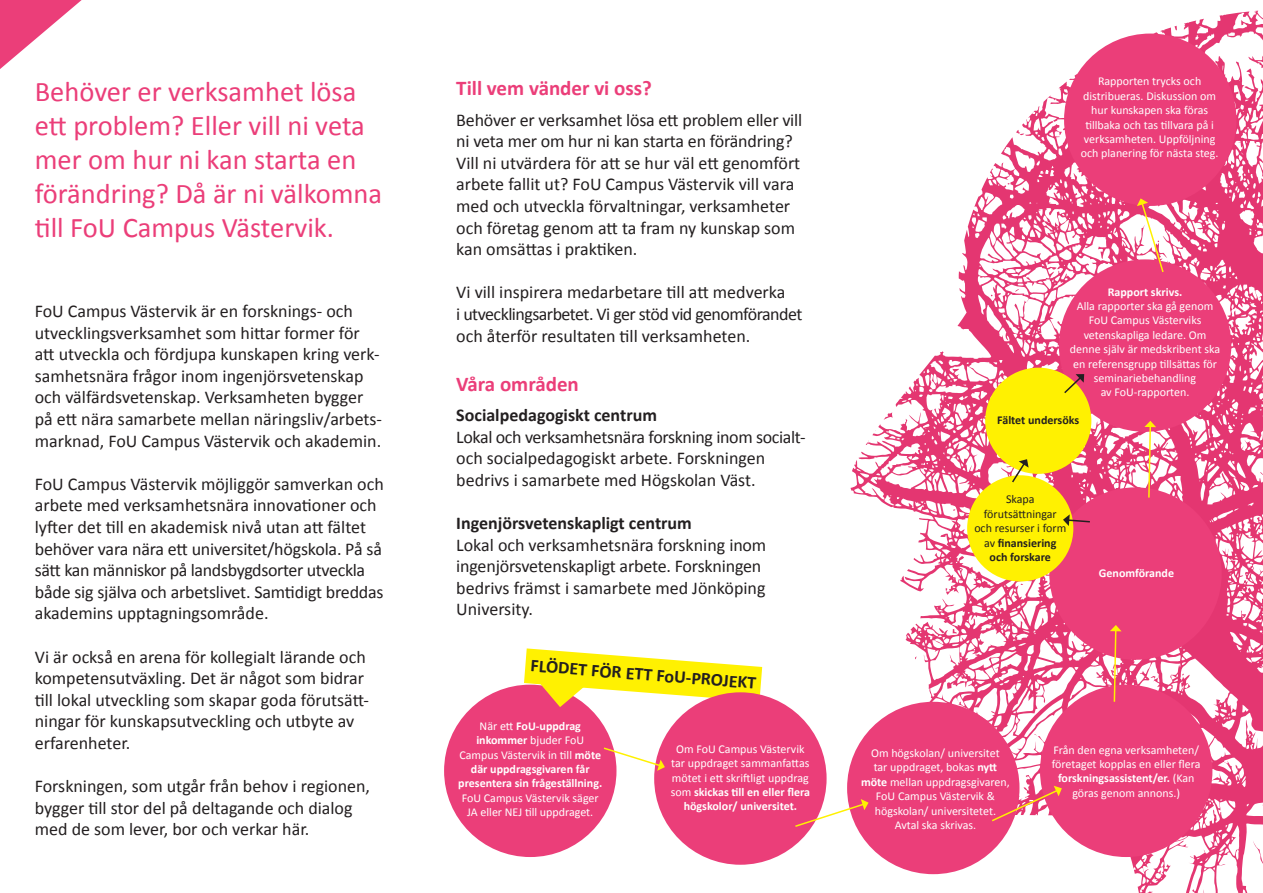
<style>
.page{position:relative;width:1263px;height:893px;background:#fff}
.page>*{position:absolute;margin:0;border:0;box-sizing:border-box;transform-origin:0 0}
.t1{font:28.5px/34.2px "Calibri";color:#eb3e79}
.t2{font:700 21px "Calibri";color:#eb3e79}
.t3{font:18px/21.6px "Calibri";color:#231f20}
.t4{font:18px/21.6px "Calibri";letter-spacing:-.02em;color:#231f20}
.t5{font:18px/21.6px "Calibri";letter-spacing:-.03em;color:#231f20}
.t6{font:700 18px "Calibri";color:#231f20}
.t7{font:12px/14.4px "Calibri";color:#fff;text-align:center}
.t8{font:700 12px/14.4px "Calibri";color:#fff;text-align:center}
.t9{font:700 12px "Calibri";color:#231f20}
.t10{font:12px "Calibri";color:#231f20}
.s1{font-weight:400}
.s2{font-weight:700}
</style>
<div class="page">
<svg style="left:850px;top:10px;width:413px;height:883px"></svg>
<svg style="left:883px;top:412px;width:10px;height:8px"></svg>
<svg style="left:1174px;top:26px;width:3px;height:4px"></svg>
<svg style="left:1016px;top:130px;width:8px;height:5px"></svg>
<svg style="left:1015px;top:289px;width:4px;height:3px"></svg>
<svg style="left:939px;top:628px;width:5px;height:6px"></svg>
<svg style="left:953px;top:629px;width:4px;height:5px"></svg>
<svg style="left:0;top:0;width:82px;height:69px"></svg>
<div style="left:444px;top:685px;width:172px;height:172px;background:#eb3e79;border-radius:50%"></div>
<div style="left:654px;top:692px;width:172px;height:173px;background:#eb3e79;border-radius:50%"></div>
<div style="left:847px;top:702px;width:172px;height:172px;background:#eb3e79;border-radius:50%"></div>
<div style="left:1040px;top:685px;width:172px;height:172px;background:#eb3e79;border-radius:50%"></div>
<div style="left:1049px;top:487px;width:173px;height:173px;background:#eb3e79;border-radius:50%"></div>
<div style="left:1059px;top:259px;width:172px;height:173px;background:#eb3e79;border-radius:50%"></div>
<div style="left:1064px;top:34px;width:172px;height:172px;background:#eb3e79;border-radius:50%"></div>
<svg style="left:603px;top:746px;width:62px;height:25px"></svg>
<svg style="left:795px;top:799px;width:73px;height:29px"></svg>
<svg style="left:992px;top:786px;width:70px;height:37px"></svg>
<div style="left:967px;top:475px;width:106px;height:106px;background:#fff101;border-radius:50%"></div>
<svg style="left:1110px;top:625px;width:11px;height:77px"></svg>
<svg style="left:1144px;top:421px;width:12px;height:77px"></svg>
<div style="left:985px;top:368px;width:106px;height:106px;background:#fff101;border-radius:50%"></div>
<svg style="left:1137px;top:198px;width:28px;height:74px"></svg>
<svg style="left:1063px;top:514px;width:27px;height:12px"></svg>
<svg style="left:1010px;top:459px;width:18px;height:24px"></svg>
<svg style="left:1063px;top:374px;width:21px;height:20px"></svg>
<svg style="left:524px;top:648px;width:238px;height:59px"></svg>
<p class="t1" style="left:35px;top:73px;width:349px">Behöver er verksamhet lösa ett problem? Eller vill ni veta mer om hur ni kan starta en förändring? Då är ni välkomna till FoU Campus Västervik.</p>
<p class="t3" style="left:35px;top:299px;width:326px">FoU Campus Västervik är en forsknings- och utvecklingsverksamhet som hittar former för</p>
<p class="t3" style="left:35px;top:342px;width:349px">att utveckla och fördjupa kunskapen kring verk&shy;samhetsnära frågor inom ingenjörsvetenskap och välfärdsvetenskap. Verksamheten bygger på ett nära samarbete mellan näringsliv/arbets&shy;marknad, FoU Campus Västervik och akademin.</p>
<p class="t3" style="left:35px;top:472px;width:350px">FoU Campus Västervik möjliggör samverkan och arbete med verksamhetsnära innovationer och lyfter det till en akademisk nivå utan att fältet</p>
<p class="t3" style="left:35px;top:537px;width:350px">behöver vara nära ett universitet/högskola. På så sätt kan människor på landsbygdsorter utveckla både sig själva och arbetslivet. Samtidigt breddas akademins upptagningsområde.</p>
<p class="t3" style="left:35px;top:645px;width:336px">Vi är också en arena för kollegialt lärande och kompetensutväxling. Det är något som bidrar till lokal utveckling som skapar goda förutsätt&shy;ningar för kunskapsutveckling och utbyte av erfarenheter.</p>
<p class="t3" style="left:35px;top:774px;width:337px">Forskningen, som utgår från behov i regionen, bygger till stor del på deltagande och dialog med de som lever, bor och verkar här.</p>
<p class="t2" style="left:456px;top:75px;width:197px">Till vem vänder vi oss?</p>
<p class="t3" style="left:456px;top:108px;width:347px">Behöver er verksamhet lösa ett problem eller vill ni veta mer om hur ni kan starta en förändring?<br>Vill ni utvärdera för att se hur väl ett genomfört arbete fallit ut? FoU Campus Västervik vill vara med och utveckla förvaltningar, verksamheter och företag genom att ta fram ny kunskap som kan omsättas i praktiken.</p>
<p class="t3" style="left:456px;top:281px;width:331px">Vi vill inspirera medarbetare till att medverka</p>
<p class="t5" style="left:456px;top:302px;width:348px">i utvecklingsarbetet. Vi ger stöd vid genomförandet och återför resultaten till verksamheten.</p>
<p class="t2" style="left:456px;top:371px;width:124px">Våra områden</p>
<p class="t6" style="left:456px;top:404px;width:202px">Socialpedagogiskt centrum</p>
<p class="t4" style="left:456px;top:425px;width:351px">Lokal och verksamhetsnära forskning inom socialt&shy;och socialpedagogiskt arbete. Forskningen</p>
<p class="t3" style="left:456px;top:468px;width:301px">bedrivs i samarbete med Högskolan Väst.</p>
<p class="t6" style="left:456px;top:512px;width:237px">Ingenjörsvetenskapligt centrum</p>
<p class="t3" style="left:456px;top:533px;width:311px">Lokal och verksamhetsnära forskning inom</p>
<p class="t3" style="left:456px;top:554px;width:307px">ingenjörsvetenskapligt arbete. Forskningen</p>
<p class="t3" style="left:456px;top:576px;width:311px">bedrivs främst i samarbete med Jönköping<br>University.</p>
<p class="t6" style="left:531px;top:655px;width:228px;rotate:4deg">FLÖDET FÖR ETT FoU-PROJEKT</p>
<p class="t8" style="left:480px;top:718px;width:103px"><span class="s1">När ett</span> FoU-uppdrag</p>
<p class="t7" style="left:476px;top:732px;width:109px"><span class="s2">inkommer</span> bjuder FoU</p>
<p class="t7" style="left:459px;top:747px;width:143px">Campus Västervik in till <span class="s2">möte</span></p>
<p class="t8" style="left:471px;top:761px;width:120px">där uppdragsgivaren får</p>
<p class="t8" style="left:458px;top:776px;width:145px">presentera sin frågeställning.</p>
<p class="t7" style="left:462px;top:790px;width:138px">FoU Campus Västervik säger</p>
<p class="t7" style="left:467px;top:804px;width:128px">JA eller NEJ till uppdraget.</p>
<p class="t7" style="left:676px;top:741px;width:130px">Om FoU Campus Västervik</p>
<p class="t7" style="left:671px;top:755px;width:141px;text-align:justify">tar uppdraget sammanfattas mötet i ett skriftligt uppdrag som <span class="s2">skickas till en eller flera</span></p>
<p class="t8" style="left:684px;top:799px;width:115px">högskolor/ universitet.</p>
<p class="t7" style="left:1098px;top:74px;width:105px">Rapporten trycks och</p>
<p class="t7" style="left:1083px;top:88px;width:135px">distribueras. Diskussion om</p>
<p class="t7" style="left:1091px;top:102px;width:118px">hur kunskapen ska föras</p>
<p class="t7" style="left:1081px;top:117px;width:139px">tillbaka och tas tillvara på i verksamheten. Uppföljning och planering för nästa steg.</p>
<p class="t8" style="left:1108px;top:284px;width:76px">Rapport skrivs.</p>
<p class="t7" style="left:1077px;top:298px;width:138px">Alla rapporter ska gå genom<br>FoU Campus Västerviks</p>
<p class="t7" style="left:1070px;top:327px;width:152px">vetenskapliga ledare. Om denne själv är medskribent ska en referensgrupp tillsättas för seminariebehandling</p>
<p class="t7" style="left:1101px;top:385px;width:90px">av FoU-rapporten.</p>
<p class="t9" style="left:997px;top:413px;width:84px">Fältet undersöks</p>
<p class="t10" style="left:1006px;top:492px;width:30px">Skapa</p>
<p class="t10" style="left:984px;top:506px;width:74px">förutsättningar</p>
<p class="t10" style="left:974px;top:521px;width:93px">och resurser i form</p>
<p class="t9" style="left:984px;top:535px;width:74px"><span class="s1">av</span> finansiering</p>
<p class="t9" style="left:990px;top:550px;width:63px">och forskare</p>
<p class="t8" style="left:1099px;top:565px;width:77px">Genomförande</p>
<p class="t7" style="left:871px;top:745px;width:130px">Om högskolan/ universitet</p>
<p class="t7" style="left:861px;top:760px;width:150px">tar uppdraget, bokas <span class="s2">nytt möte</span> mellan uppdragsgivaren,<br>FoU Campus Västervik &amp;</p>
<p class="t7" style="left:875px;top:803px;width:123px">högskolan/ universitetet.</p>
<p class="t7" style="left:895px;top:817px;width:83px">Avtal ska skrivas.</p>
<p class="t7" style="left:1052px;top:742px;width:150px;text-align:left">Från den egna verksamheten/ företaget kopplas en eller flera</p>
<p class="t8" style="left:1058px;top:771px;width:138px">forskningsassistent/er. <span class="s1">(Kan göras genom annons.)</span></p>
</div>
